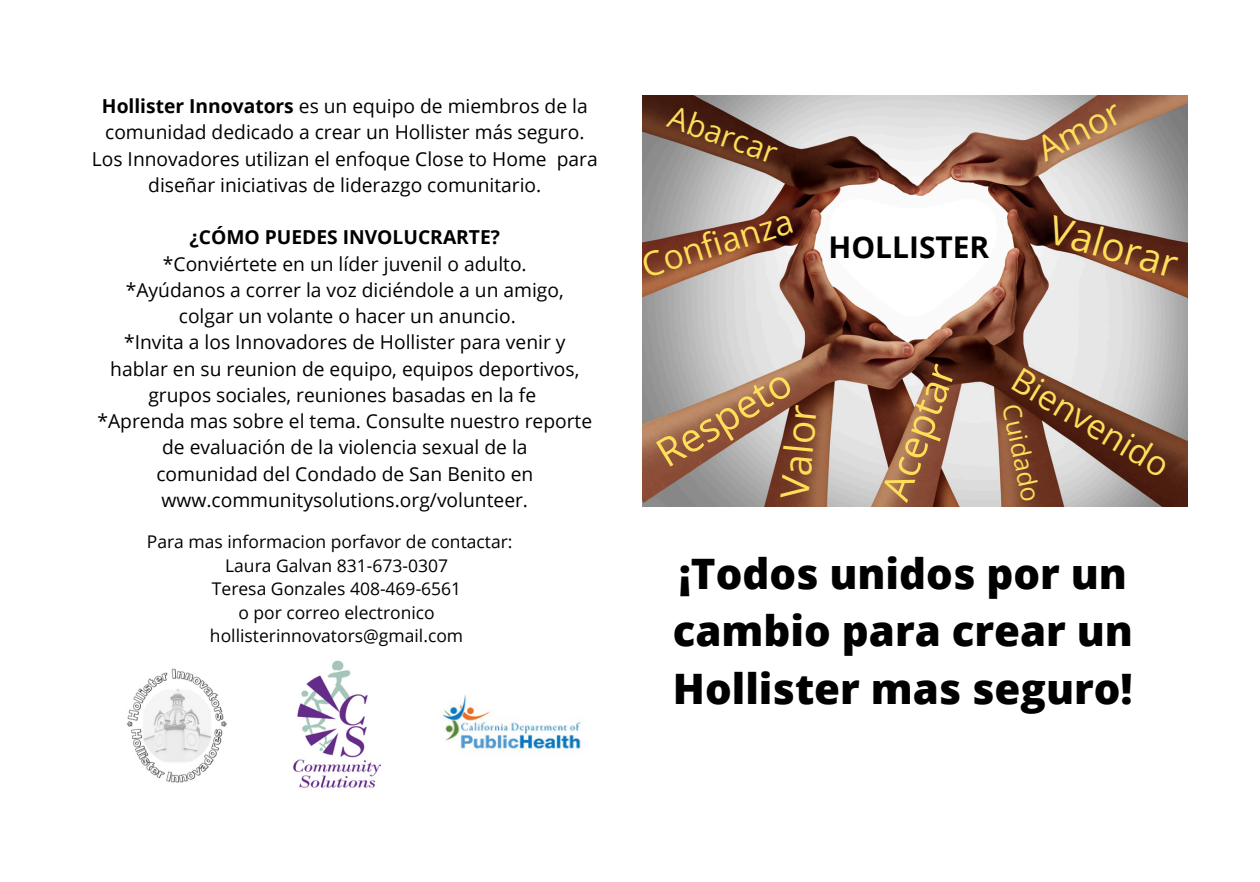
<style>
.page{position:relative;width:1260px;height:882px;background:#fff}
.page>*{position:absolute;margin:0;border:0;box-sizing:border-box;transform-origin:0 0}
.t1{font:800 42px/57.8px "Open Sans";color:#000}
.t2{font:39.55px "Open Sans";color:#ffde59}
.t3{font:39.38px "Open Sans";color:#ffde59}
.t4{font:39.2px "Open Sans";color:#ffde59}
.t5{font:38.85px "Open Sans";color:#ffde59}
.t6{font:34.65px "Open Sans";color:#ffde59}
.t7{font:33.95px "Open Sans";color:#ffde59}
.t8{font:33.77px "Open Sans";color:#ffde59}
.t9{font:30.97px "Open Sans";color:#ffde59}
.t10{font:700 29.93px "Open Sans";color:#000}
.t11{font:25.38px "Open Sans";color:#ffde59}
.t12{font:19.25px/26.2px "Open Sans";color:#000;text-align:center}
.t13{font:700 19.25px "Open Sans";color:#000}
.t14{font:17.5px "Open Sans";color:#000}
.s1{font-weight:700}
</style>
<div class="page">
<img style="left:643px;top:95px;width:544px;height:411px">
<img style="left:127px;top:668px;width:100px;height:115px">
<img style="left:293px;top:660px;width:87px;height:128px">
<img style="left:442px;top:695px;width:140px;height:56px">
<p class="t12" style="left:92px;top:93px;width:507px"><span class="s1">Hollister Innovators</span> es un equipo de miembros de la comunidad dedicado a crear un Hollister más seguro.<br>Los Innovadores utilizan el enfoque Close to Home para diseñar iniciativas de liderazgo comunitario.</p>
<p class="t13" style="left:190px;top:224px;width:312px">¿CÓMO PUEDES INVOLUCRARTE?</p>
<p class="t12" style="left:163px;top:250px;width:365px">*Conviértete en un líder juvenil o adulto.</p>
<p class="t12" style="left:126px;top:276px;width:439px">*Ayúdanos a correr la voz diciéndole a un amigo,</p>
<p class="t12" style="left:179px;top:303px;width:338px">colgar un volante o hacer un anuncio.</p>
<p class="t12" style="left:124px;top:329px;width:443px">*Invita a los Innovadores de Hollister para venir y</p>
<h3 class="t12" style="left:110px;top:355px;width:471px">hablar en su reunion de equipo, equipos deportivos, grupos sociales, reuniones basadas en la fe</h3>
<p class="t12" style="left:97px;top:408px;width:496px">*Aprenda mas sobre el tema. Consulte nuestro reporte de evaluación de la violencia sexual de la</p>
<h5 class="t12" style="left:156px;top:460px;width:378px;text-align:left">comunidad del Condado de San Benito en www.communitysolutions.org/volunteer.</h5>
<p class="t14" style="left:147px;top:529px;width:367px">Para mas informacion porfavor de contactar:</p>
<p class="t14" style="left:225px;top:553px;width:224px">Laura Galvan 831-673-0307</p>
<p class="t14" style="left:212px;top:576px;width:251px">Teresa Gonzales 408-469-6561</p>
<p class="t14" style="left:238px;top:600px;width:198px">o por correo electronico</p>
<p class="t14" style="left:210px;top:624px;width:255px">hollisterinnovators@gmail.com</p>
<h4 class="t9" style="left:677px;top:95px;width:115px;rotate:19deg">Abarcar</h4>
<h2 class="t8" style="left:636px;top:243px;width:158px;rotate:-17deg">Confianza</h2>
<p class="t10" style="left:829px;top:226px;width:162px">HOLLISTER</p>
<h1 class="t6" style="left:1028px;top:130px;width:91px;rotate:-28deg">Amor</h1>
<h3 class="t4" style="left:1058px;top:201px;width:134px;rotate:16deg">Valorar</h3>
<h3 class="t2" style="left:645px;top:432px;width:151px;rotate:-31deg">Respeto</h3>
<h6 class="t5" style="left:767px;top:496px;width:95px;rotate:-85deg">Valor</h6>
<h2 class="t3" style="left:868px;top:489px;width:143px;rotate:-70deg">Aceptar</h2>
<h2 class="t7" style="left:1027px;top:356px;width:179px;rotate:31deg">Bienvenido</h2>
<h2 class="t11" style="left:1029px;top:401px;width:100px;rotate:78deg">Cuidado</h2>
<p class="t1" style="left:673px;top:543px;width:462px">¡Todos unidos por un cambio para crear un<br>Hollister mas seguro!</p>
</div>
